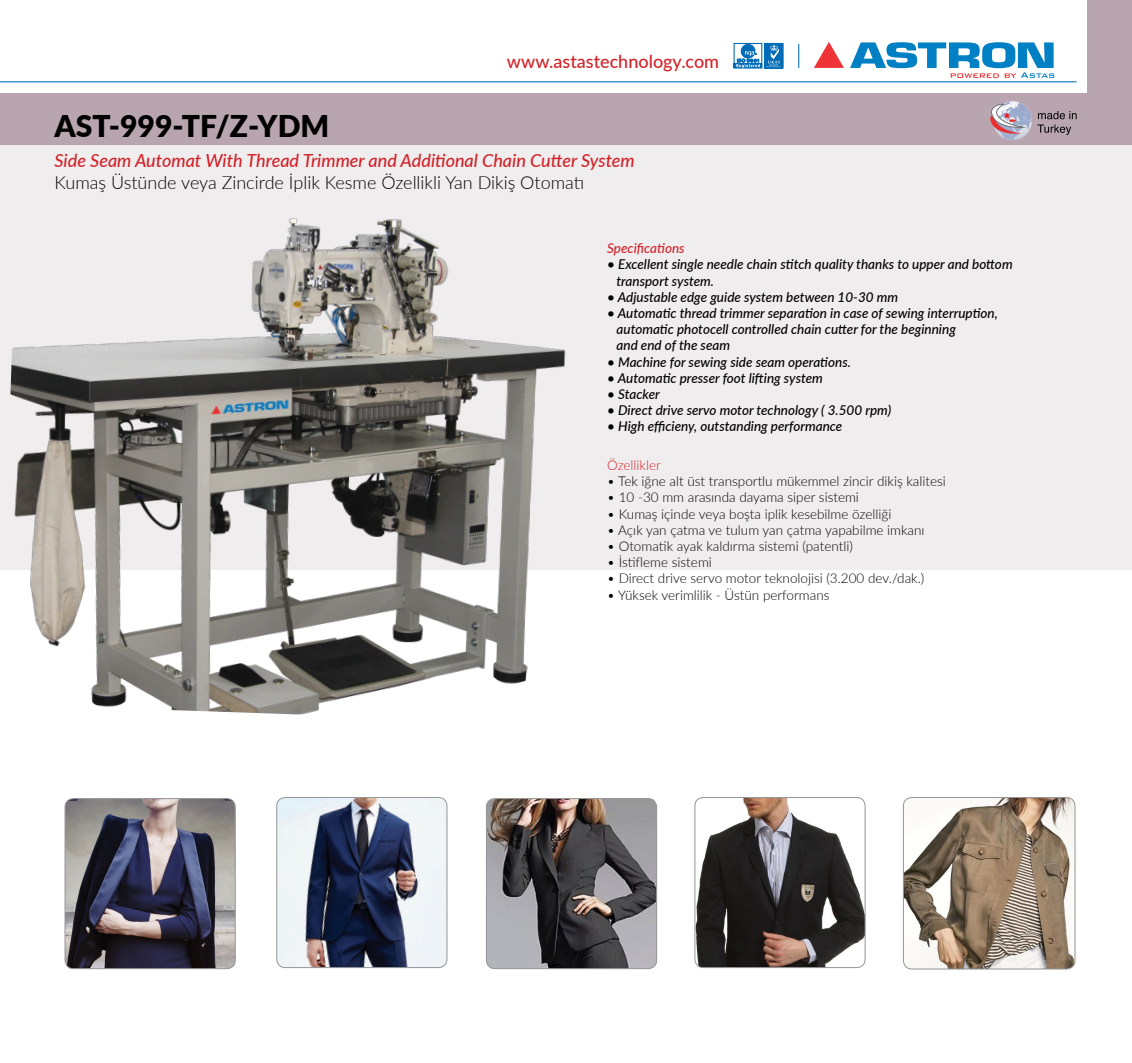
<style>
.page{position:relative;width:1132px;height:1063px;background:#fff}
.page>*{position:absolute;margin:0;border:0;box-sizing:border-box;transform-origin:0 0}
.t1{font:900 30px "Lato";color:#000}
.t2{font:italic 500 18px "Lato";color:#d2232a}
.t3{font:300 18px "Lato";color:#000}
.t4{font:500 18px "Lato";color:#d2232a}
.t5{font:italic 500 13.5px/16.2px "Lato";color:#000}
.t6{font:300 13.5px "Lato";color:#000}
.t7{font:italic 500 13.5px "Lato";color:#d2232a}
.t8{font:300 13.5px "Lato";color:#d2232a}
</style>
<div class="page">
<div style="left:0;top:145px;width:1131px;height:425px;background:#f0edee"></div>
<div style="left:0;top:93px;width:1131px;height:52px;background:#b8a5b0"></div>
<div style="left:1086px;top:0;width:45px;height:93px;background:#b8a5b0"></div>
<svg style="left:740px;top:45px;width:20px;height:18px"></svg>
<div style="left:764px;top:43px;width:19px;height:25px;background:#006cb7"></div>
<div style="left:741px;top:44px;width:13px;height:14px;background:#006cb7;border-radius:50%"></div>
<div style="left:741px;top:44px;width:13px;height:14px;border:1px solid #006cb7;border-radius:50%"></div>
<div style="left:733px;top:43px;width:29px;height:25px;border:1px solid #006cb7"></div>
<div style="left:733px;top:63px;width:29px;height:5px;border:1px solid #006cb7"></div>
<svg style="left:736px;top:51px;width:23px;height:17px"></svg>
<svg style="left:766px;top:44px;width:14px;height:24px"></svg>
<svg style="left:798px;top:44px;width:1px;height:24px"></svg>
<hr style="left:0;top:81px;width:1076px;height:1px;background:#006cb7">
<svg style="left:814px;top:42px;width:29px;height:26px"></svg>
<svg style="left:850px;top:42px;width:203px;height:36px"></svg>
<img style="left:65px;top:799px;width:170px;height:170px">
<div style="left:65px;top:798px;width:170px;height:171px;border:1px solid #939598;border-radius:9px"></div>
<img style="left:277px;top:798px;width:170px;height:170px">
<div style="left:276px;top:797px;width:171px;height:171px;border:1px solid #939598;border-radius:9px"></div>
<img style="left:696px;top:798px;width:168px;height:170px">
<div style="left:694px;top:797px;width:171px;height:171px;border:1px solid #939598;border-radius:9px"></div>
<img style="left:486px;top:799px;width:170px;height:170px">
<div style="left:486px;top:798px;width:170px;height:171px;border:1px solid #939598;border-radius:9px"></div>
<img style="left:10px;top:218px;width:556px;height:497px">
<img style="left:1001px;top:102px;width:29px;height:37px">
<svg style="left:1038px;top:111px;width:38px;height:8px"></svg>
<svg style="left:1037px;top:125px;width:33px;height:10px"></svg>
<svg style="left:990px;top:104px;width:33px;height:32px"></svg>
<img style="left:904px;top:798px;width:170px;height:171px">
<div style="left:902px;top:797px;width:172px;height:172px;border:1px solid #939598;border-radius:9px"></div>
<h2 class="t4" style="left:507px;top:48px;width:214px">www.astastechnology.com</h2>
<h1 class="t1" style="left:54px;top:103px;width:276px">AST-999-TF/Z-YDM</h1>
<h2 class="t2" style="left:54px;top:148px;width:581px">Side Seam Automat With Thread Trimmer and Additional Chain Cutter System</h2>
<h2 class="t3" style="left:54px;top:170px;width:531px">Kumaş Üstünde veya Zincirde İplik Kesme Özellikli Yan Dikiş Otomatı</h2>
<p class="t7" style="left:607px;top:239px;width:79px">Specifications</p>
<p class="t5" style="left:616px;top:256px;width:397px;text-indent:-9px">• Excellent single needle chain stitch quality thanks to upper and bottom transport system.</p>
<p class="t5" style="left:607px;top:288px;width:292px">• Adjustable edge guide system between 10-30 mm</p>
<p class="t5" style="left:616px;top:304px;width:382px;text-indent:-9px">• Automatic thread trimmer separation in case of sewing interruption, automatic photocell controlled chain cutter for the beginning<br>and end of the seam</p>
<p class="t5" style="left:607px;top:353px;width:245px">• Machine for sewing side seam operations.</p>
<p class="t5" style="left:607px;top:369px;width:217px">• Automatic presser foot lifting system</p>
<p class="t5" style="left:607px;top:385px;width:54px">• Stacker</p>
<p class="t5" style="left:607px;top:402px;width:285px">• Direct drive servo motor technology ( 3.500 rpm)</p>
<p class="t5" style="left:607px;top:418px;width:236px">• High efficieny, outstanding performance</p>
<p class="t8" style="left:607px;top:456px;width:55px">Özellikler</p>
<p class="t6" style="left:607px;top:472px;width:340px">• Tek iğne alt üst transportlu mükemmel zincir dikiş kalitesi</p>
<p class="t6" style="left:607px;top:488px;width:253px">• 10 -30 mm arasında dayama siper sistemi</p>
<p class="t6" style="left:607px;top:504px;width:285px">• Kumaş içinde veya boşta iplik kesebilme özelliği</p>
<p class="t6" style="left:607px;top:521px;width:319px">• Açık yan çatma ve tulum yan çatma yapabilme imkanı</p>
<p class="t6" style="left:607px;top:537px;width:247px">• Otomatik ayak kaldırma sistemi (patentli)</p>
<p class="t6" style="left:607px;top:553px;width:106px">• İstifleme sistemi</p>
<p class="t6" style="left:607px;top:569px;width:318px">• Direct drive servo motor teknolojisi (3.200 dev./dak.)</p>
<p class="t6" style="left:607px;top:585px;width:224px">• Yüksek verimlilik - Üstün performans</p>
</div>
